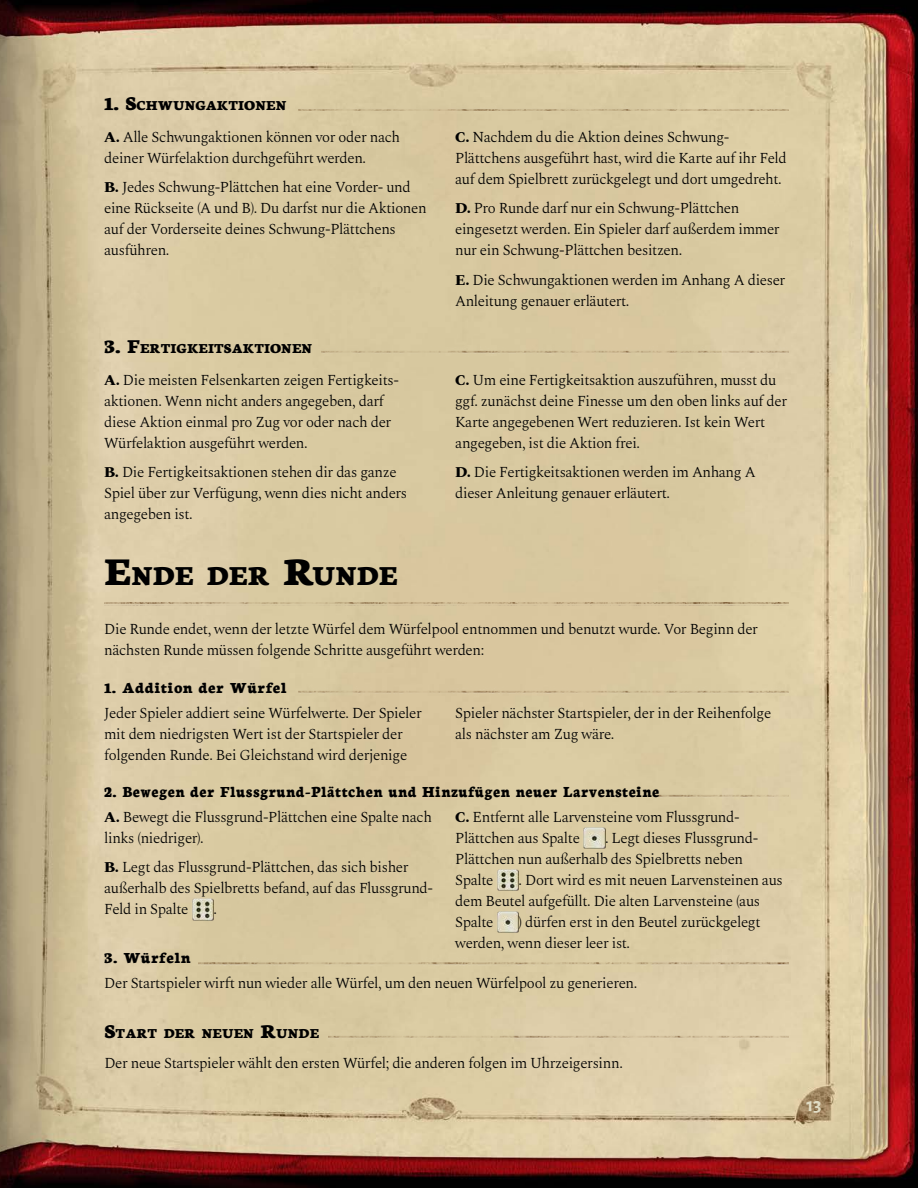
<style>
.page{position:relative;width:918px;height:1188px;background:#fff}
.page>*{position:absolute;margin:0;border:0;box-sizing:border-box;transform-origin:0 0}
.t1{font:800 29.4px "Neuton";color:#000}
.t2{font:700 19.5px "Alegreya Sans";color:#e0dcc4}
.t3{font:800 16.5px "Neuton";letter-spacing:.025em;color:#000;scale:.95 1}
.t4{font:800 16.5px "Neuton";letter-spacing:.025em;color:#000}
.t5{font:300 15px/21px "Spectral";letter-spacing:-.025em;color:#000}
.t6{font:800 14.7px "Neuton";color:#000}
.s1{font-size:21px}
.s2{font-weight:800}
.s3{font-size:42px}
</style>
<div class="page">
<img style="left:0;top:0;width:918px;height:1188px">
<img style="left:191px;top:898px;width:23px;height:22px">
<img style="left:583px;top:826px;width:22px;height:23px">
<img style="left:496px;top:868px;width:23px;height:23px">
<img style="left:496px;top:910px;width:23px;height:23px">
<img style="left:298px;top:105px;width:490px;height:8px">
<img style="left:322px;top:347px;width:466px;height:10px">
<img style="left:298px;top:687px;width:490px;height:10px">
<img style="left:198px;top:958px;width:590px;height:10px">
<img style="left:639px;top:790px;width:149px;height:10px">
<img style="left:104px;top:588px;width:684px;height:31px">
<img style="left:328px;top:1031px;width:460px;height:11px">
<p class="t6" style="left:104px;top:97px;width:184px"><span class="s1">1. S</span>CHWUNGAKTIONEN</p>
<p class="t5" style="left:104px;top:125px;width:297px"><span class="s2">A.</span> Alle Schwungaktionen können vor oder nach deiner Würfelaktion durchgeführt werden.</p>
<p class="t5" style="left:104px;top:176px;width:324px"><span class="s2">B.</span> Jedes Schwung-Plättchen hat eine Vorder- und eine Rückseite (A und B). Du darfst nur die Aktionen auf der Vorderseite deines Schwung-Plättchens ausführen.</p>
<p class="t6" style="left:104px;top:341px;width:210px"><span class="s1">3. F</span>ERTIGKEITSAKTIONEN</p>
<p class="t5" style="left:104px;top:368px;width:295px"><span class="s2">A.</span> Die meisten Felsenkarten zeigen Fertigkeits&shy;aktionen. Wenn nicht anders angegeben, darf diese Aktion einmal pro Zug vor oder nach der Würfelaktion ausgeführt werden.</p>
<p class="t5" style="left:104px;top:461px;width:305px"><span class="s2">B.</span> Die Fertigkeitsaktionen stehen dir das ganze<br>Spiel über zur Verfügung, wenn dies nicht anders angegeben ist.</p>
<h1 class="t1" style="left:104px;top:560px;width:295px"><span class="s3">E</span>NDE DER <span class="s3">R</span>UNDE</h1>
<p class="t5" style="left:455px;top:125px;width:333px"><span class="s2">C.</span> Nachdem du die Aktion deines Schwung-<br>Plättchens ausgeführt hast, wird die Karte auf ihr Feld auf dem Spielbrett zurückgelegt und dort umgedreht.</p>
<p class="t5" style="left:455px;top:197px;width:326px"><span class="s2">D.</span> Pro Runde darf nur ein Schwung-Plättchen eingesetzt werden. Ein Spieler darf außerdem immer nur ein Schwung-Plättchen besitzen.</p>
<p class="t5" style="left:455px;top:268px;width:332px"><span class="s2">E.</span> Die Schwungaktionen werden im Anhang A dieser<br>Anleitung genauer erläutert.</p>
<p class="t5" style="left:455px;top:368px;width:333px"><span class="s2">C.</span> Um eine Fertigkeitsaktion auszuführen, musst du ggf. zunächst deine Finesse um den oben links auf der Karte angegebenen Wert reduzieren. Ist kein Wert angegeben, ist die Aktion frei.</p>
<p class="t5" style="left:455px;top:461px;width:302px"><span class="s2">D.</span> Die Fertigkeitsaktionen werden im Anhang A dieser Anleitung genauer erläutert.</p>
<p class="t5" style="left:104px;top:618px;width:655px">Die Runde endet, wenn der letzte Würfel dem Würfelpool entnommen und benutzt wurde. Vor Beginn der nächsten Runde müssen folgende Schritte ausgeführt werden:</p>
<p class="t4" style="left:104px;top:679px;width:184px">1. Addition der Würfel</p>
<p class="t5" style="left:104px;top:701px;width:319px">Jeder Spieler addiert seine Würfelwerte. Der Spieler mit dem niedrigsten Wert ist der Startspieler der folgenden Runde. Bei Gleichstand wird derjenige</p>
<p class="t5" style="left:455px;top:701px;width:318px">Spieler nächster Startspieler, der in der Reihenfolge als nächster am Zug wäre.</p>
<p class="t3" style="left:104px;top:782px;width:586px">2. Bewegen der Flussgrund-Plättchen und Hinzufügen neuer Larvensteine</p>
<p class="t5" style="left:104px;top:805px;width:329px"><span class="s2">A.</span> Bewegt die Flussgrund-Plättchen eine Spalte nach links (niedriger).</p>
<p class="t5" style="left:104px;top:856px;width:330px"><span class="s2">B.</span> Legt das Flussgrund-Plättchen, das sich bisher außerhalb des Spielbretts befand, auf das Flussgrund-<br>Feld in Spalte</p>
<p class="t5" style="left:214px;top:898px;width:5px">.</p>
<p class="t4" style="left:104px;top:949px;width:88px">3. Würfeln</p>
<p class="t5" style="left:455px;top:805px;width:286px"><span class="s2">C.</span> Entfernt alle Larvensteine vom Flussgrund-<br>Plättchen aus Spalte</p>
<p class="t5" style="left:455px;top:826px;width:305px;text-indent:150px">. Legt dieses Flussgrund-<br>Plättchen nun außerhalb des Spielbretts neben<br>Spalte</p>
<p class="t5" style="left:455px;top:868px;width:329px;text-indent:63px">. Dort wird es mit neuen Larvensteinen aus dem Beutel aufgefüllt. Die alten Larvensteine (aus<br>Spalte</p>
<p class="t5" style="left:455px;top:910px;width:307px;text-indent:63px">) dürfen erst in den Beutel zurückgelegt werden, wenn dieser leer ist.</p>
<p class="t5" style="left:104px;top:972px;width:535px">Der Startspieler wirft nun wieder alle Würfel, um den neuen Würfelpool zu generieren.</p>
<p class="t6" style="left:104px;top:1025px;width:216px"><span class="s1">S</span>TART DER NEUEN <span class="s1">R</span>UNDE</p>
<p class="t5" style="left:104px;top:1051px;width:520px">Der neue Startspieler wählt den ersten Würfel; die anderen folgen im Uhrzeigersinn.</p>
<h2 class="t2" style="left:806px;top:1091px;width:17px">13</h2>
</div>
